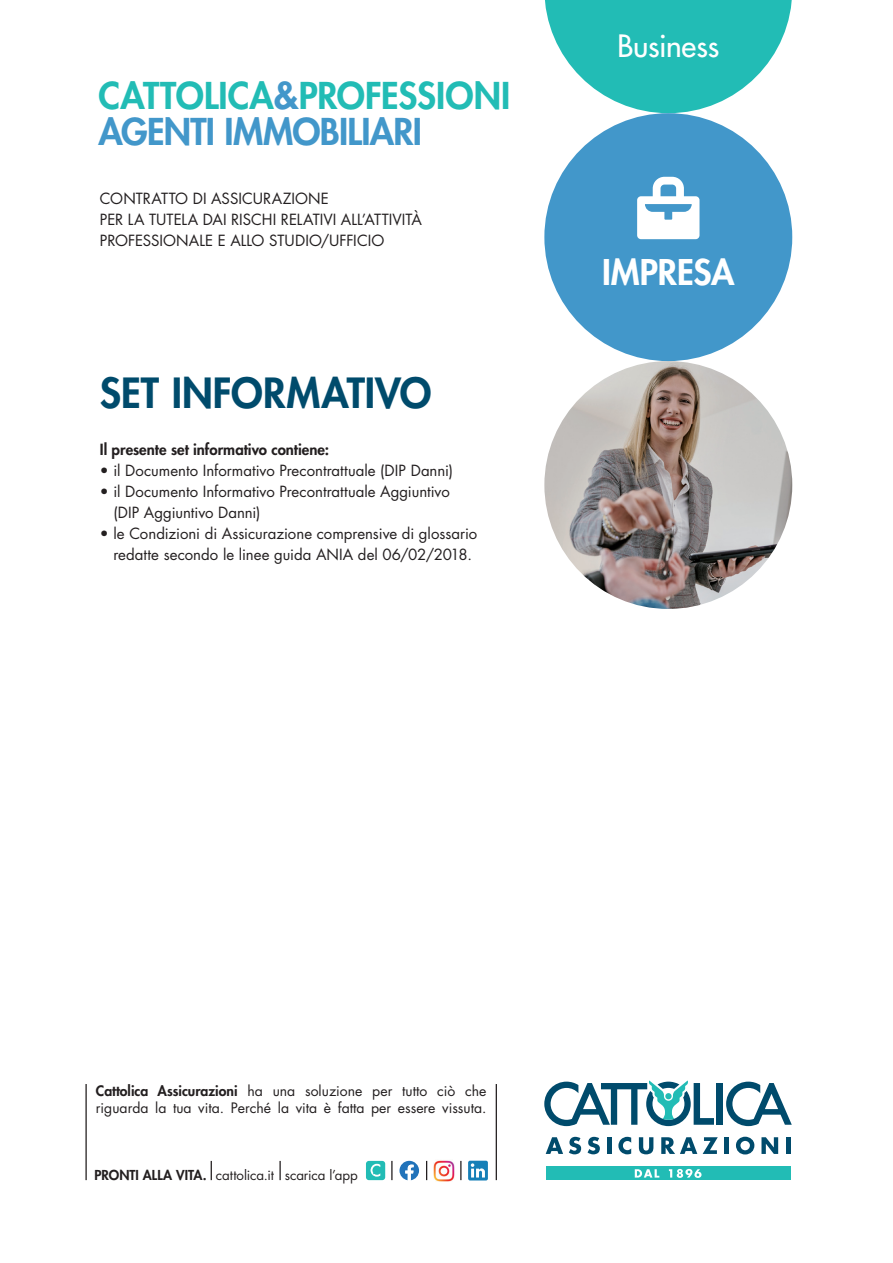
<style>
.page{position:relative;width:893px;height:1263px;background:#fff}
.page>*{position:absolute;margin:0;border:0;box-sizing:border-box;transform-origin:0 0}
.t1{font:800 40.5px "Futura Std";color:#004b6c}
.t2{font:800 36px/36px "Futura Std";letter-spacing:-.015em;color:#22bcb5}
.t3{font:800 34.5px "Futura Std";letter-spacing:-.005em;color:#fff}
.t4{font:500 30px "Futura Std";letter-spacing:-.005em;color:#fff}
.t5{font:15px/21px "Futura Std";color:#231f20}
.t6{font:800 15px "Futura Std";color:#231f20}
.t7{font:13.95px/17.2px "Futura Std";color:#231f20}
.t8{font:13.35px "Futura Std";letter-spacing:-.005em;color:#231f20}
.s1{color:#4297ca}
.s2{font-weight:800}
</style>
<div class="page">
<svg style="left:546px;top:1137px;width:17px;height:17px"></svg>
<svg style="left:569px;top:1137px;width:12px;height:17px"></svg>
<svg style="left:587px;top:1137px;width:13px;height:17px"></svg>
<hr style="left:607px;top:1137px;width:4px;height:17px;background:#004b6c">
<svg style="left:618px;top:1137px;width:13px;height:17px"></svg>
<svg style="left:639px;top:1137px;width:14px;height:17px"></svg>
<svg style="left:661px;top:1137px;width:36px;height:17px"></svg>
<svg style="left:703px;top:1137px;width:15px;height:17px"></svg>
<div style="left:724px;top:1137px;width:5px;height:17px;background:#004b6c"></div>
<svg style="left:736px;top:1137px;width:18px;height:17px"></svg>
<svg style="left:761px;top:1137px;width:17px;height:17px"></svg>
<hr style="left:786px;top:1137px;width:4px;height:17px;background:#004b6c">
<div style="left:717px;top:1083px;width:6px;height:42px;background:#004b6c"></div>
<svg style="left:544px;top:1080px;width:170px;height:46px"></svg>
<svg style="left:726px;top:1081px;width:66px;height:45px"></svg>
<div style="left:546px;top:1166px;width:244px;height:14px;background:#22bcb5"></div>
<svg style="left:669px;top:1169px;width:32px;height:9px"></svg>
<svg style="left:635px;top:1169px;width:24px;height:8px"></svg>
<hr style="left:85px;top:1084px;width:2px;height:96px;background:#231f20">
<hr style="left:496px;top:1084px;width:1px;height:96px;background:#231f20">
<svg style="left:211px;top:1161px;width:1px;height:19px"></svg>
<svg style="left:279px;top:1161px;width:2px;height:19px"></svg>
<svg style="left:391px;top:1161px;width:2px;height:19px"></svg>
<svg style="left:426px;top:1161px;width:1px;height:19px"></svg>
<svg style="left:460px;top:1161px;width:1px;height:19px"></svg>
<svg style="left:366px;top:1161px;width:19px;height:19px"></svg>
<svg style="left:468px;top:1161px;width:20px;height:19px"></svg>
<svg style="left:399px;top:1161px;width:20px;height:19px"></svg>
<img style="left:433px;top:1160px;width:22px;height:21px">
<img style="left:544px;top:361px;width:248px;height:248px;border-radius:124px">
<svg style="left:545px;top:0;width:247px;height:113px"></svg>
<div style="left:544px;top:113px;width:248px;height:248px;background:#4297ca;border-radius:50%"></div>
<svg style="left:637px;top:177px;width:62px;height:62px"></svg>
<h2 class="t2" style="left:99px;top:78px;width:413px">CATTOLICA<span class="s1">&amp;</span>PROFESSIONI<br><span class="s1">AGENTI IMMOBILIARI</span></h2>
<p class="t5" style="left:100px;top:188px;width:324px">CONTRATTO DI ASSICURAZIONE<br>PER LA TUTELA DAI RISCHI RELATIVI ALL’ATTIVITÀ<br>PROFESSIONALE E ALLO STUDIO/UFFICIO</p>
<h1 class="t1" style="left:100px;top:367px;width:333px">SET INFORMATIVO</h1>
<p class="t6" style="left:100px;top:440px;width:231px">Il presente set informativo contiene:</p>
<p class="t5" style="left:100px;top:460px;width:355px">• il Documento Informativo Precontrattuale (DIP Danni)</p>
<p class="t5" style="left:113px;top:481px;width:338px;text-indent:-14px">• il Documento Informativo Precontrattuale Aggiuntivo (DIP Aggiuntivo Danni)</p>
<p class="t5" style="left:100px;top:523px;width:379px;text-align:center">• le Condizioni di Assicurazione comprensive di glossario redatte secondo le linee guida ANIA del 06/02/2018.</p>
<h3 class="t4" style="left:617px;top:27px;width:103px">Business</h3>
<h3 class="t3" style="left:602px;top:250px;width:134px">IMPRESA</h3>
<p class="t7" style="left:96px;top:1082px;width:392px"><span class="s2">Cattolica Assicurazioni</span> ha una soluzione per tutto ciò che riguarda la tua vita. Perché la vita è fatta per essere vissuta.</p>
<p class="t8" style="left:95px;top:1167px;width:265px"><span class="s2">PRONTI ALLA VITA.</span> cattolica.it scarica l’app</p>
</div>
